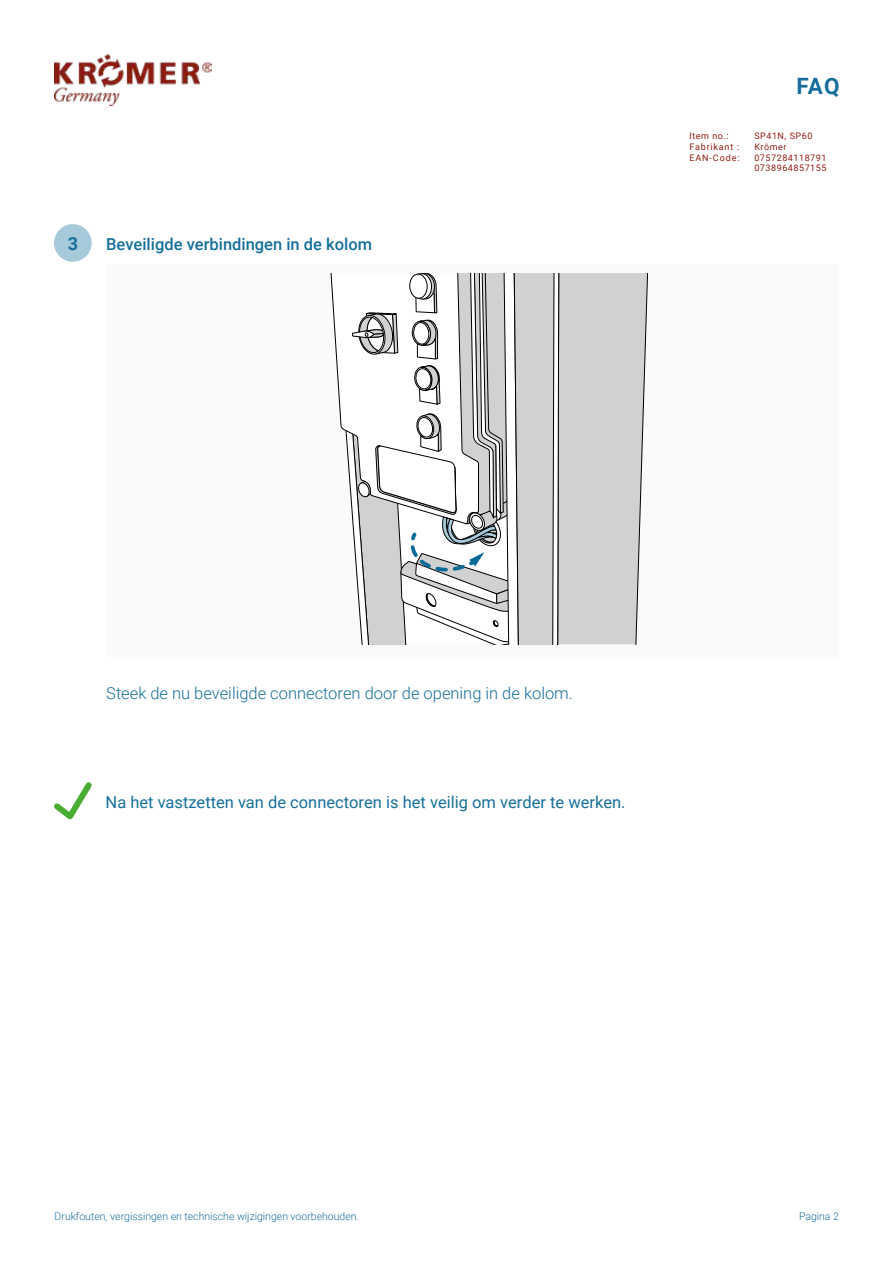
<style>
.page{position:relative;width:893px;height:1263px;background:#fff}
.page>*{position:absolute;margin:0;border:0;box-sizing:border-box;transform-origin:0 0}
.t1{font:700 22.5px "Roboto";color:#166f9a}
.t2{font:700 18px "Roboto";color:#16709b}
.t3{font:16.5px "Roboto";color:#16709b}
.t4{font:300 16.5px "Roboto";color:#16709b}
.t5{font:500 16.5px "Roboto";color:#16709b}
.t6{font:300 10.5px "Roboto";color:#166f9a}
.t7{font:9px/10.8px "Roboto";letter-spacing:.06em;color:#911c15}
.t8{font:9px/10.8px "Roboto";letter-spacing:.09em;color:#911c15}
</style>
<div class="page">
<img style="left:55px;top:54px;width:156px;height:52px">
<div style="left:54px;top:224px;width:38px;height:38px;background:#a7cada;border-radius:50%"></div>
<div style="left:106px;top:264px;width:733px;height:393px;background:#fbfafa"></div>
<svg style="left:330px;top:273px;width:319px;height:371px"></svg>
<svg style="left:54px;top:782px;width:38px;height:38px"></svg>
<h1 class="t1" style="left:796px;top:70px;width:45px">FAQ</h1>
<h2 class="t2" style="left:68px;top:231px;width:12px">3</h2>
<h3 class="t5" style="left:106px;top:232px;width:267px">Beveiligde verbindingen in de kolom</h3>
<p class="t8" style="left:689px;top:130px;width:52px">Item no.:<br>Fabrikant :<br>EAN-Code:</p>
<p class="t7" style="left:754px;top:130px;width:74px">SP41N, SP60<br>Krömer<br>0757284118791<br>0738964857155</p>
<h3 class="t4" style="left:106px;top:682px;width:468px">Steek de nu beveiligde connectoren door de opening in de kolom.</h3>
<h3 class="t3" style="left:106px;top:791px;width:521px">Na het vastzetten van de connectoren is het veilig om verder te werken.</h3>
<p class="t6" style="left:55px;top:1209px;width:306px">Drukfouten, vergissingen en technische wijzigingen voorbehouden.</p>
<p class="t6" style="left:799px;top:1209px;width:41px">Pagina 2</p>
</div>
